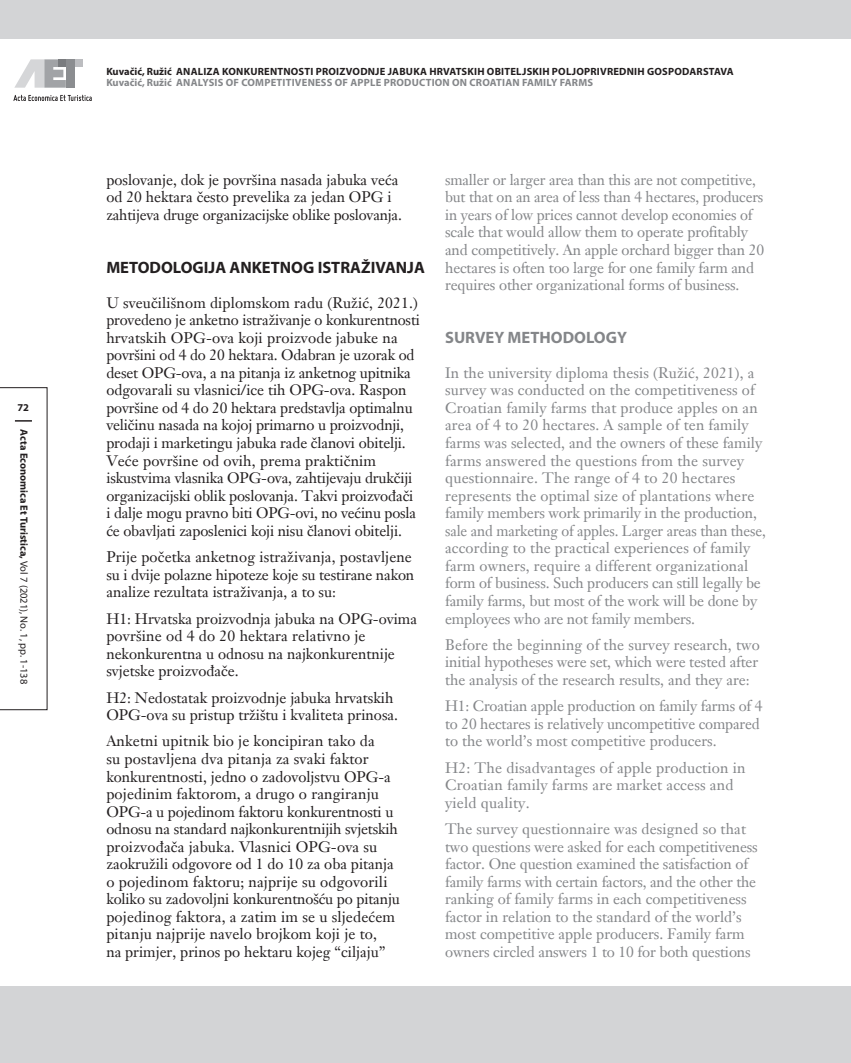
<style>
.page{position:relative;width:851px;height:1063px;background:#fff}
.page>*{position:absolute;margin:0;border:0;box-sizing:border-box;transform-origin:0 0}
.t1{font:700 16.5px "Myriad Pro";color:#231f20}
.t2{font:700 16.5px "Myriad Pro";color:#848689}
.t3{font:15px/17.5px "Janson HR";color:#231f20}
.t4{font:15px/17.5px "Janson HR";letter-spacing:-.01em;color:#848689}
.t5{font:15px/17.5px "Janson HR";letter-spacing:.01em;color:#848689}
.t6{font:700 10.5px "Myriad Pro";letter-spacing:.02em;color:#231f20}
.t7{font:700 10.5px "Myriad Pro";letter-spacing:.02em;color:#848689}
.t8{font:700 10.5px "Myriad Pro";color:#231f20}
.s1{font-weight:400}
</style>
<div class="page">
<div style="left:0;top:0;width:850px;height:38px;background:#d3d4d6"></div>
<div style="left:0;top:986px;width:850px;height:77px;background:#d3d4d6"></div>
<svg style="left:0;top:387px;width:47px;height:323px"></svg>
<svg style="left:14px;top:59px;width:52px;height:29px"></svg>
<div style="left:66px;top:59px;width:9px;height:29px;background:#8b8d90"></div>
<div style="left:58px;top:59px;width:8px;height:8px;background:#7a7c7f"></div>
<div style="left:75px;top:59px;width:7px;height:8px;background:#bcbdc0"></div>
<svg style="left:13px;top:95px;width:79px;height:6px"></svg>
<p class="t6" style="left:17px;top:401px;width:13px">72</p>
<p class="t8" style="left:31px;top:429px;width:256px;rotate:90deg">Acta Economica Et Turistica, <span class="s1">Vol 7 (2021), No. 1, pp. 1-138</span></p>
<p class="t6" style="left:106px;top:64px;width:628px">Kuvačić, Ružić ANALIZA KONKURENTNOSTI PROIZVODNJE JABUKA HRVATSKIH OBITELJSKIH POLJOPRIVREDNIH GOSPODARSTAVA</p>
<p class="t7" style="left:106px;top:76px;width:488px">Kuvačić, Ružić ANALYSIS OF COMPETITIVENESS OF APPLE PRODUCTION ON CROATIAN FAMILY FARMS</p>
<p class="t3" style="left:106px;top:171px;width:297px">poslovanje, dok je površina nasada jabuka veća od 20 hektara često prevelika za jedan OPG i zahtijeva druge organizacijske oblike poslovanja.</p>
<p class="t1" style="left:106px;top:256px;width:320px">METODOLOGIJA ANKETNOG ISTRAŽIVANJA</p>
<p class="t3" style="left:106px;top:294px;width:315px">U sveučilišnom diplomskom radu (Ružić, 2021.) provedeno je anketno istraživanje o konkurentnosti hrvatskih OPG-ova koji proizvode jabuke na površini od 4 do 20 hektara. Odabran je uzorak od deset OPG-ova, a na pitanja iz anketnog upitnika odgovarali su vlasnici/ice tih OPG-ova. Raspon površine od 4 do 20 hektara predstavlja optimalnu veličinu nasada na kojoj primarno u proizvodnji, prodaji i marketingu jabuka rade članovi obitelji.<br>Veće površine od ovih, prema praktičnim iskustvima vlasnika OPG-ova, zahtijevaju drukčiji organizacijski oblik poslovanja. Takvi proizvođači i dalje mogu pravno biti OPG-ovi, no većinu posla će obavljati zaposlenici koji nisu članovi obitelji.</p>
<p class="t3" style="left:106px;top:548px;width:309px">Prije početka anketnog istraživanja, postavljene su i dvije polazne hipoteze koje su testirane nakon analize rezultata istraživanja, a to su:</p>
<p class="t3" style="left:106px;top:609px;width:312px">H1: Hrvatska proizvodnja jabuka na OPG-ovima površine od 4 do 20 hektara relativno je nekonkurentna u odnosu na najkonkurentnije svjetske proizvođače.</p>
<p class="t3" style="left:106px;top:688px;width:293px">H2: Nedostatak proizvodnje jabuka hrvatskih<br>OPG-ova su pristup tržištu i kvaliteta prinosa.</p>
<p class="t3" style="left:106px;top:732px;width:295px">Anketni upitnik bio je koncipiran tako da<br>su postavljena dva pitanja za svaki faktor konkurentnosti, jedno o zadovoljstvu OPG-a pojedinim faktorom, a drugo o rangiranju OPG-a u pojedinom faktoru konkurentnosti u odnosu na standard najkonkurentnijih svjetskih proizvođača jabuka. Vlasnici OPG-ova su zaokružili odgovore od 1 do 10 za oba pitanja o pojedinom faktoru; najprije su odgovorili koliko su zadovoljni konkurentnošću po pitanju pojedinog faktora, a zatim im se u sljedećem pitanju najprije navelo brojkom koji je to,<br>na primjer, prinos po hektaru kojeg “ciljaju”</p>
<p class="t4" style="left:445px;top:171px;width:320px">smaller or larger area than this are not competitive, but that on an area of less than 4 hectares, producers in years of low prices cannot develop economies of scale that would allow them to operate profitably and competitively. An apple orchard bigger than 20 hectares is often too large for one family farm and requires other organizational forms of business.</p>
<p class="t2" style="left:445px;top:326px;width:183px">SURVEY METHODOLOGY</p>
<p class="t5" style="left:445px;top:364px;width:322px">In the university diploma thesis (Ružić, 2021), a survey was conducted on the competitiveness of Croatian family farms that produce apples on an area of 4 to 20 hectares. A sample of ten family farms was selected, and the owners of these family farms answered the questions from the survey questionnaire. The range of 4 to 20 hectares represents the optimal size of plantations where family members work primarily in the production, sale and marketing of apples. Larger areas than these, according to the practical experiences of family farm owners, require a different organizational form of business. Such producers can still legally be family farms, but most of the work will be done by employees who are not family members.</p>
<p class="t4" style="left:445px;top:636px;width:316px;text-align:justify">Before the beginning of the survey research, two initial hypotheses were set, which were tested after the analysis of the research results, and they are:</p>
<p class="t4" style="left:445px;top:697px;width:319px">H1: Croatian apple production on family farms of 4 to 20 hectares is relatively uncompetitive compared to the world’s most competitive producers.</p>
<p class="t5" style="left:445px;top:759px;width:302px">H2: The disadvantages of apple production in<br>Croatian family farms are market access and yield quality.</p>
<p class="t4" style="left:445px;top:820px;width:314px">The survey questionnaire was designed so that two questions were asked for each competitiveness factor. One question examined the satisfaction of family farms with certain factors, and the other the ranking of family farms in each competitiveness factor in relation to the standard of the world’s most competitive apple producers. Family farm owners circled answers 1 to 10 for both questions</p>
</div>
